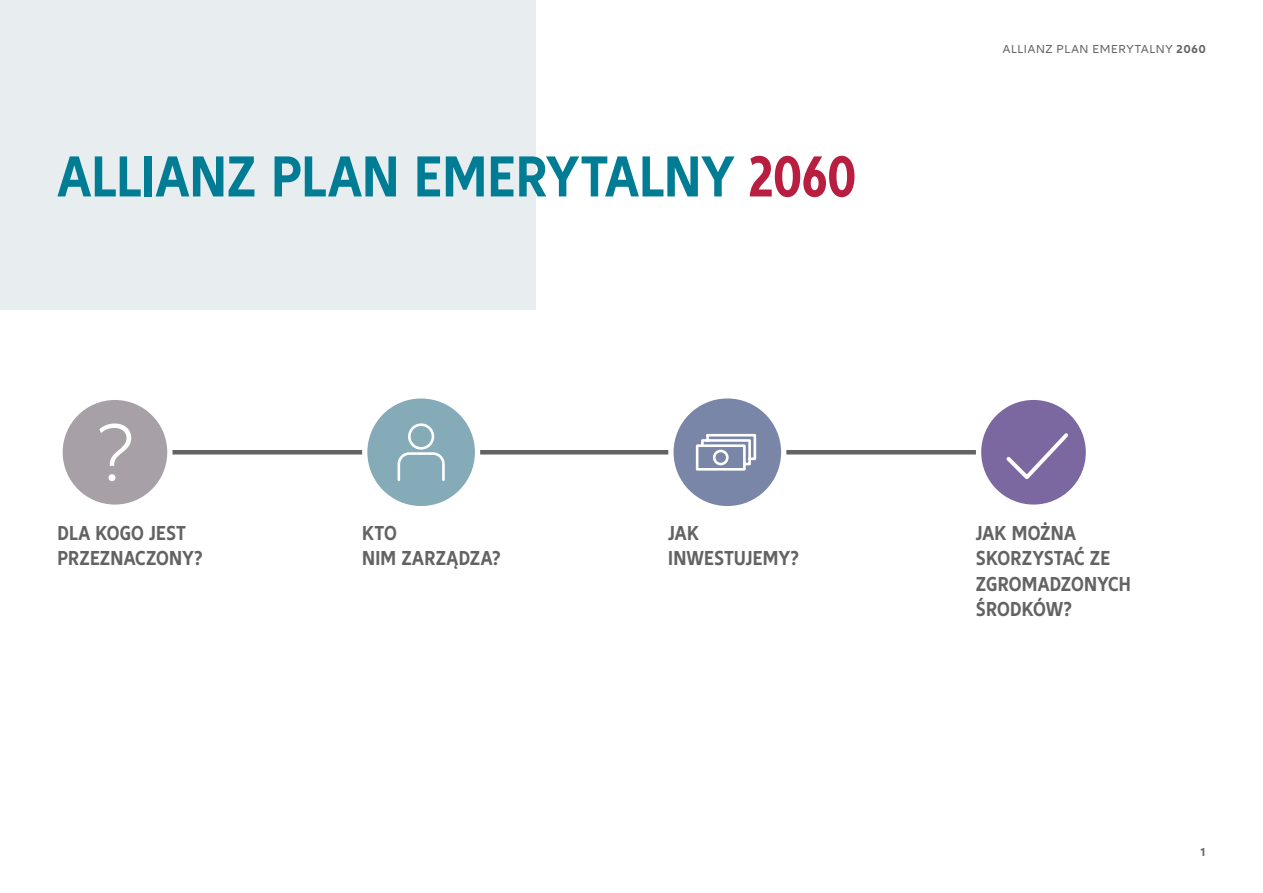
<style>
.page{position:relative;width:1263px;height:893px;background:#fff}
.page>*{position:absolute;margin:0;border:0;box-sizing:border-box;transform-origin:0 0}
.t1{font:700 condensed 60px "Allianz Neo";letter-spacing:.005em;color:#007d95}
.t2{font:700 condensed 21px/25.2px "Allianz Neo";letter-spacing:.01em;color:#646363}
.t3{font:12px "Allianz Neo";letter-spacing:.06em;color:#646363}
.t4{font:700 12px "Allianz Neo";color:#646363}
.s1{color:#b71e3f}
.s2{font-weight:700}
</style>
<div class="page">
<div style="left:0;top:0;width:536px;height:309px;background:#e8edf0"></div>
<hr style="left:85px;top:450px;width:957px;height:4px;background:#646363">
<div style="left:60px;top:397px;width:110px;height:110px;background:#a8a0a7;border-radius:50%"></div>
<div style="left:57px;top:395px;width:116px;height:115px;border:5px solid #fff;border-radius:50%"></div>
<svg style="left:99px;top:423px;width:32px;height:58px"></svg>
<div style="left:978px;top:397px;width:110px;height:110px;background:#7c68a1;border-radius:50%"></div>
<div style="left:976px;top:395px;width:115px;height:115px;border:5px solid #fff;border-radius:50%"></div>
<svg style="left:1006px;top:433px;width:62px;height:46px"></svg>
<div style="left:365px;top:396px;width:113px;height:113px;background:#85aab8;border-radius:50%"></div>
<div style="left:362px;top:393px;width:118px;height:118px;border:5px solid #fff;border-radius:50%"></div>
<svg style="left:397px;top:423px;width:48px;height:58px"></svg>
<div style="left:671px;top:396px;width:113px;height:113px;background:#7986a7;border-radius:50%"></div>
<div style="left:668px;top:393px;width:118px;height:118px;border:5px solid #fff;border-radius:50%"></div>
<svg style="left:695px;top:433px;width:62px;height:38px"></svg>
<h1 class="t1" style="left:57px;top:142px;width:800px">ALLIANZ PLAN EMERYTALNY <span class="s1">2060</span></h1>
<p class="t3" style="left:1003px;top:42px;width:204px">ALLIANZ PLAN EMERYTALNY <span class="s2">2060</span></p>
<p class="t2" style="left:57px;top:521px;width:147px">DLA KOGO JEST<br>PRZEZNACZONY?</p>
<p class="t2" style="left:362px;top:521px;width:140px">KTO<br>NIM ZARZĄDZA?</p>
<p class="t2" style="left:668px;top:521px;width:132px">JAK<br>INWESTUJEMY?</p>
<p class="t2" style="left:976px;top:521px;width:156px">JAK MOŻNA<br>SKORZYSTAĆ ZE<br>ZGROMADZONYCH<br>ŚRODKÓW?</p>
<p class="t4" style="left:1201px;top:845px;width:6px">1</p>
</div>
